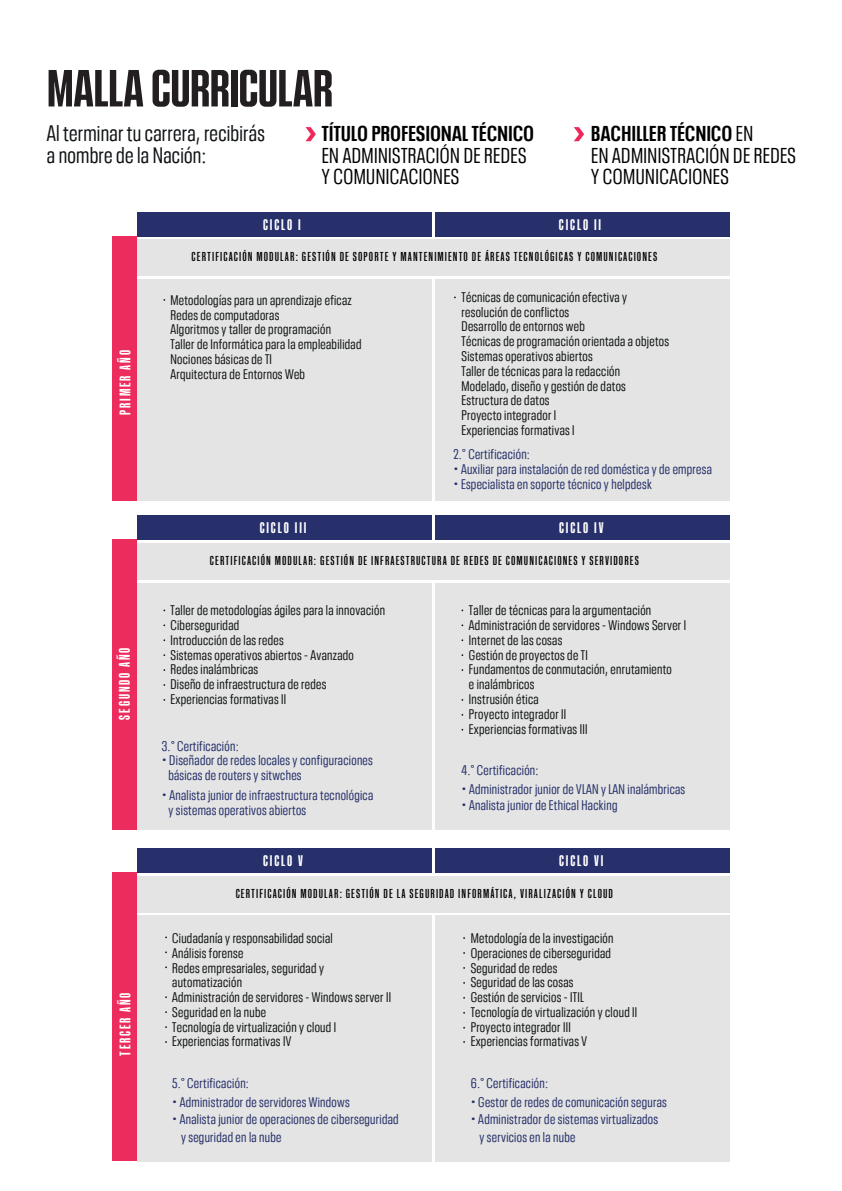
<style>
.page{position:relative;width:842px;height:1191px;background:#fff}
.page>*{position:absolute;margin:0;border:0;box-sizing:border-box;transform-origin:0 0}
.t1{font:700 extra-condensed 51.4px "Kuunari";letter-spacing:-.015em;color:#231f20}
.t2{font:condensed 22.2px/21.8px "Neue Plak";letter-spacing:.01em;color:#111416;scale:1.08 1}
.t3{font:condensed 21.4px/22px "Neue Plak";letter-spacing:.02em;color:#000001;scale:1.05 1}
.t4{font:700 condensed 21.4px "Neue Plak";letter-spacing:.02em;color:#000001;scale:1.05 1}
.t5{font:700 15.6px "Kaneda Gothic";letter-spacing:.12em;color:#fff}
.t6{font:condensed 14px/14.8px "Neue Plak";letter-spacing:.02em;color:#111416;scale:1.08 1}
.t7{font:condensed 14px/14.8px "Neue Plak";letter-spacing:.02em;color:#27306a;scale:1.08 1}
.t8{font:500 12.8px "Kaneda Gothic";letter-spacing:.08em;color:#000001;scale:1.04 1}
.s1{font-weight:700}
</style>
<div class="page">
<svg style="left:305px;top:127px;width:11px;height:14px"></svg>
<svg style="left:574px;top:127px;width:10px;height:14px"></svg>
<div style="left:137px;top:915px;width:294px;height:246px;background:#e3e4e3"></div>
<div style="left:435px;top:915px;width:294px;height:246px;background:#e3e4e3"></div>
<div style="left:137px;top:212px;width:294px;height:24px;background:#27306a"></div>
<div style="left:435px;top:212px;width:294px;height:24px;background:#27306a"></div>
<div style="left:137px;top:278px;width:294px;height:222px;background:#e3e4e3"></div>
<div style="left:435px;top:278px;width:294px;height:222px;background:#e3e4e3"></div>
<div style="left:137px;top:239px;width:592px;height:36px;background:#e3e4e3"></div>
<div style="left:137px;top:543px;width:592px;height:36px;background:#e3e4e3"></div>
<div style="left:113px;top:236px;width:24px;height:264px;background:#ed2c5e"></div>
<div style="left:137px;top:515px;width:294px;height:24px;background:#27306a"></div>
<div style="left:435px;top:515px;width:294px;height:24px;background:#27306a"></div>
<div style="left:137px;top:584px;width:294px;height:246px;background:#e3e4e3"></div>
<div style="left:435px;top:584px;width:294px;height:246px;background:#e3e4e3"></div>
<div style="left:113px;top:539px;width:24px;height:291px;background:#ed2c5e"></div>
<div style="left:137px;top:848px;width:294px;height:25px;background:#27306a"></div>
<div style="left:435px;top:848px;width:294px;height:25px;background:#27306a"></div>
<div style="left:113px;top:873px;width:24px;height:288px;background:#ed2c5e"></div>
<div style="left:137px;top:876px;width:592px;height:36px;background:#e3e4e3"></div>
<h1 class="t1" style="left:47px;top:59px;width:288px">MALLA CURRICULAR</h1>
<h2 class="t2" style="left:47px;top:121px;width:203px">Al terminar tu carrera, recibirás a nombre de la Nación:</h2>
<h3 class="t4" style="left:322px;top:118px;width:204px">TÍTULO PROFESIONAL TÉCNICO</h3>
<h3 class="t3" style="left:322px;top:142px;width:196px">EN ADMINISTRACIÓN DE REDES<br>Y COMUNICACIONES</h3>
<h3 class="t3" style="left:591px;top:120px;width:196px"><span class="s1">BACHILLER TÉCNICO</span> EN<br>EN ADMINISTRACIÓN DE REDES<br>Y COMUNICACIONES</h3>
<p class="t5" style="left:263px;top:215px;width:39px">CICLO I</p>
<p class="t5" style="left:559px;top:215px;width:44px">CICLO II</p>
<p class="t5" style="left:116px;top:415px;width:66px;rotate:-90deg">PRIMER AÑO</p>
<p class="t5" style="left:116px;top:719px;width:74px;rotate:-90deg">SEGUNDO AÑO</p>
<p class="t5" style="left:116px;top:1055px;width:65px;rotate:-90deg">TERCER AÑO</p>
<p class="t8" style="left:192px;top:250px;width:449px">CERTIFICACIÓN MODULAR: GESTIÓN DE SOPORTE Y MANTENIMIENTO DE ÁREAS TECNOLÓGICAS Y COMUNICACIONES</p>
<p class="t6" style="left:170px;top:291px;width:178px">Metodologías paraun aprendizaje eficaz<br>Redes decomputadoras<br>Algoritmos y tallerdeprogramación<br>Taller de Informáticapara laempleabilidad<br>Nociones básicas de TI<br>ArquitecturadeEntornos Web</p>
<p class="t6" style="left:461px;top:288px;width:194px">Técnicas de comunicación efectivay resolución deconflictos<br>Desarrollode entornos web<br>Técnicas de programación orientadaa objetos<br>Sistemas operativos abiertos<br>Tallerdetécnicaspara la redacción<br>Modelado,diseño y gestión de datos<br>Estructuradedatos<br>Proyectointegrador I<br>Experiencias formativas I</p>
<p class="t7" style="left:453px;top:445px;width:72px">2.° Certificación:</p>
<p class="t7" style="left:453px;top:460px;width:241px">• Auxiliar para instalación de red doméstica y deempresa</p>
<p class="t7" style="left:453px;top:475px;width:185px">•Especialista en soporte técnicoyhelpdesk</p>
<p class="t5" style="left:260px;top:518px;width:48px">CICLO III</p>
<p class="t5" style="left:559px;top:518px;width:46px">CICLO IV</p>
<p class="t8" style="left:210px;top:553px;width:414px">CERTIFICACIÓN MODULAR: GESTIÓN DE INFRAESTRUCTURA DE REDES DE COMUNICACIONES Y SERVIDORES</p>
<p class="t6" style="left:170px;top:602px;width:200px">Taller de metodologías ágiles para lainnovación<br>Ciberseguridad<br>Introducción de las redes<br>Sistemas operativos abiertos - Avanzado<br>Redes inalámbricas<br>Diseño deinfraestructura de redes<br>Experiencias formativas II</p>
<p class="t6" style="left:469px;top:602px;width:203px">Tallerdetécnicaspara la argumentación<br>Administración de servidores - Windows Server I<br>Internetde las cosas<br>Gestión deproyectos de TI<br>Fundamentos deconmutación, enrutamiento einalámbricos<br>Instrusión ética<br>Proyectointegrador II<br>Experiencias formativas III</p>
<p class="t7" style="left:162px;top:737px;width:73px">3.° Certificación:</p>
<p class="t7" style="left:168px;top:752px;width:191px;text-indent:-7px">• Diseñador deredes locales y configuraciones básicasde routers y sitwches</p>
<p class="t7" style="left:168px;top:787px;width:191px;text-indent:-7px">• Analista junior deinfraestructura tecnológica y sistemas operativos abiertos</p>
<p class="t7" style="left:461px;top:761px;width:73px">4.° Certificación:</p>
<p class="t7" style="left:461px;top:780px;width:209px">• Administrador junior deVLAN y LAN inalámbricas</p>
<p class="t7" style="left:461px;top:796px;width:146px">• AnalistajuniordeEthical Hacking</p>
<p class="t5" style="left:263px;top:852px;width:41px">CICLO V</p>
<p class="t5" style="left:559px;top:852px;width:46px">CICLO VI</p>
<p class="t8" style="left:236px;top:887px;width:364px">CERTIFICACIÓN MODULAR: GESTIÓN DE LA SEGURIDAD INFORMÁTICA, VIRALIZACIÓN Y CLOUD</p>
<p class="t6" style="left:172px;top:929px;width:204px">Ciudadaníay responsabilidad social<br>Análisis forense<br>Redes empresariales, seguridad y automatización<br>Administracióndeservidores - Windows server II<br>Seguridad en la nube<br>Tecnologíadevirtualización y cloud I<br>Experiencias formativas IV</p>
<p class="t7" style="left:172px;top:1074px;width:73px">5.° Certificación:</p>
<p class="t7" style="left:172px;top:1093px;width:166px">• Administradorde servidores Windows</p>
<p class="t7" style="left:181px;top:1108px;width:203px;line-height:18.4px;text-indent:-9px">• Analistajuniorde operacionesde ciberseguridad y seguridaden la nube</p>
<p class="t6" style="left:471px;top:929px;width:156px">Metodologíade la investigación<br>Operaciones deciberseguridad<br>Seguridad de redes<br>Seguridad de las cosas<br>Gestión deservicios - ITIL<br>Tecnología de virtualización y cloud II<br>Proyectointegrador III<br>Experiencias formativasV</p>
<p class="t7" style="left:471px;top:1074px;width:73px">6.° Certificación:</p>
<p class="t7" style="left:471px;top:1093px;width:183px">• Gestor de redes de comunicación seguras</p>
<p class="t7" style="left:479px;top:1108px;width:167px;line-height:18.4px;text-indent:-9px">• Administradorde sistemas virtualizados y servicios en la nube</p>
</div>
